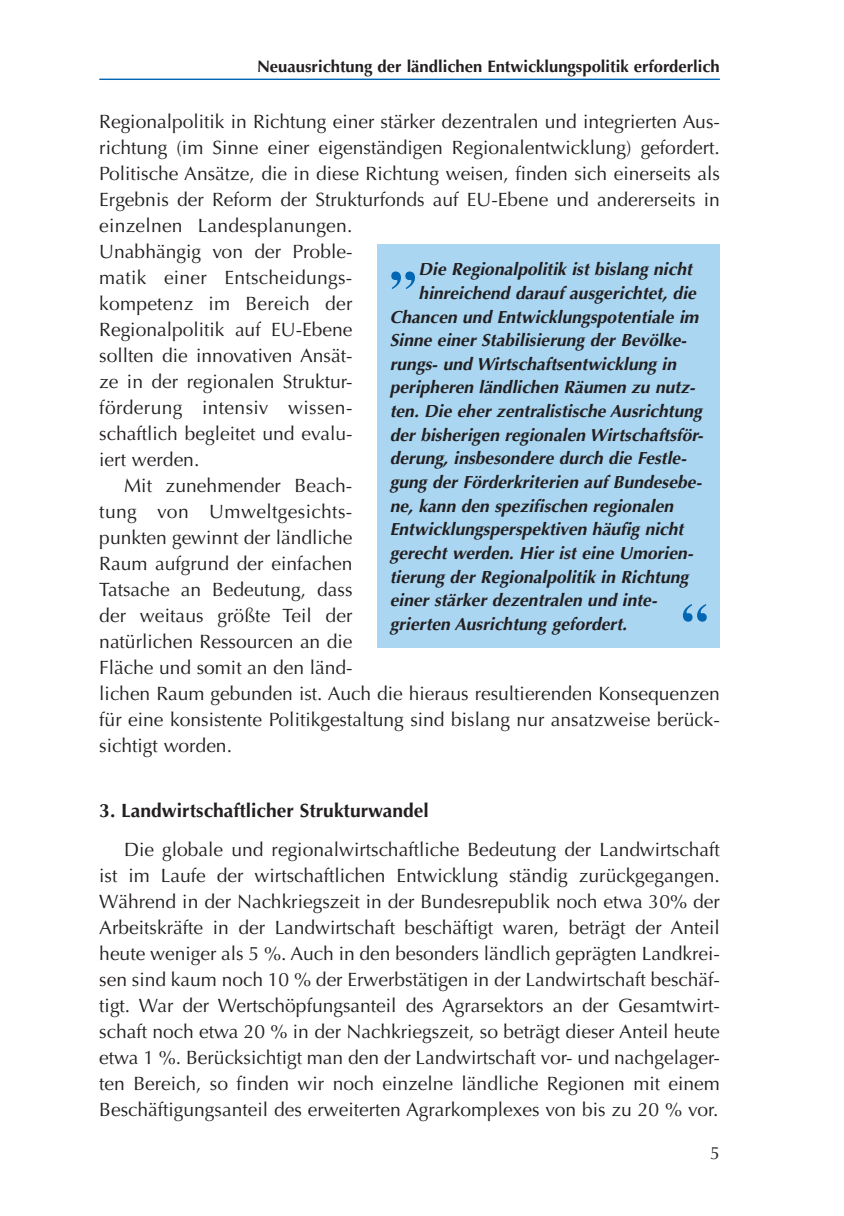
<style>
.page{position:relative;width:844px;height:1216px;background:#fff}
.page>*{position:absolute;margin:0;border:0;box-sizing:border-box;transform-origin:0 0}
.t1{font:700 52.5px "Times";color:#0166b3}
.t2{font:19.25px/25.9px "Optima";color:#231f20;text-align:justify}
.t3{font:19.25px "Optima";letter-spacing:.02em;color:#231f20}
.t4{font:700 19.25px "Optima";color:#231f20}
.t5{font:italic 700 17.5px "Optima";color:#231f20}
.t6{font:17.5px "Optima";color:#231f20}
.t7{font:700 16.62px "Optima";color:#231f20}
</style>
<div class="page">
<hr style="left:99px;top:79px;width:620px;height:1px;background:#0166b3">
<div style="left:377px;top:244px;width:342px;height:403px;background:#aad6f2"></div>
<p class="t7" style="left:257px;top:56px;width:464px">Neuausrichtung der ländlichen Entwicklungspolitik erforderlich</p>
<p class="t2" style="left:99px;top:108px;width:622px">Regionalpolitik in Richtung einer stärker dezentralen und integrierten Aus-</p>
<p class="t2" style="left:99px;top:134px;width:622px">richtung (im Sinne einer eigenständigen Regionalentwicklung) gefordert.</p>
<p class="t2" style="left:99px;top:160px;width:622px">Politische Ansätze, die in diese Richtung weisen, finden sich einerseits als</p>
<p class="t2" style="left:99px;top:186px;width:622px">Ergebnis der Reform der Strukturfonds auf EU-Ebene und andererseits in</p>
<p class="t2" style="left:99px;top:212px;width:255px">einzelnen Landesplanungen.</p>
<p class="t2" style="left:99px;top:238px;width:254px">Unabhängig von der Proble-</p>
<p class="t2" style="left:99px;top:264px;width:254px">matik einer Entscheidungs-</p>
<p class="t2" style="left:99px;top:290px;width:254px">kompetenz im Bereich der</p>
<p class="t2" style="left:99px;top:316px;width:254px">Regionalpolitik auf EU-Ebene</p>
<p class="t2" style="left:99px;top:342px;width:255px">sollten die innovativen Ansät-</p>
<p class="t2" style="left:99px;top:368px;width:254px">ze in der regionalen Struktur-</p>
<p class="t3" style="left:99px;top:396px;width:254px">förderung intensiv wissen-</p>
<p class="t2" style="left:99px;top:420px;width:254px">schaftlich begleitet und evalu-</p>
<p class="t2" style="left:99px;top:446px;width:102px">iert werden.</p>
<p class="t2" style="left:124px;top:472px;width:230px">Mit zunehmender Beach-</p>
<p class="t3" style="left:99px;top:500px;width:254px">tung von Umweltgesichts-</p>
<p class="t2" style="left:99px;top:524px;width:255px">punkten gewinnt der ländliche</p>
<p class="t2" style="left:99px;top:550px;width:254px">Raum aufgrund der einfachen</p>
<p class="t2" style="left:99px;top:576px;width:255px">Tatsache an Bedeutung, dass</p>
<p class="t2" style="left:99px;top:602px;width:255px">der weitaus größte Teil der</p>
<p class="t2" style="left:99px;top:628px;width:255px">natürlichen Ressourcen an die</p>
<p class="t2" style="left:99px;top:654px;width:255px">Fläche und somit an den länd-</p>
<p class="t2" style="left:99px;top:680px;width:622px">lichen Raum gebunden ist. Auch die hieraus resultierenden Konsequenzen</p>
<p class="t2" style="left:99px;top:706px;width:622px">für eine konsistente Politikgestaltung sind bislang nur ansatzweise berück-</p>
<p class="t2" style="left:99px;top:732px;width:134px">sichtigt worden.</p>
<p class="t5" style="left:418px;top:259px;width:275px">Die Regionalpolitik ist bislang nicht</p>
<p class="t5" style="left:418px;top:283px;width:279px">hinreichend darauf ausgerichtet, die</p>
<p class="t5" style="left:389px;top:306px;width:310px">Chancen und Entwicklungspotentiale im</p>
<p class="t5" style="left:389px;top:330px;width:298px">Sinne einer Stabilisierung der Bevölke-</p>
<p class="t5" style="left:389px;top:353px;width:288px">rungs- und Wirtschaftsentwicklung in</p>
<p class="t5" style="left:389px;top:377px;width:307px">peripheren ländlichen Räumen zu nutz-</p>
<p class="t5" style="left:389px;top:401px;width:313px">ten. Die eher zentralistische Ausrichtung</p>
<p class="t5" style="left:389px;top:424px;width:315px">der bisherigen regionalen Wirtschaftsför-</p>
<p class="t5" style="left:389px;top:448px;width:298px">derung, insbesondere durch die Festle-</p>
<p class="t5" style="left:389px;top:472px;width:313px">gung der Förderkriterien auf Bundesebe-</p>
<p class="t5" style="left:389px;top:495px;width:285px">ne, kann den spezifischen regionalen</p>
<p class="t5" style="left:389px;top:519px;width:295px">Entwicklungsperspektiven häufig nicht</p>
<p class="t5" style="left:389px;top:542px;width:305px">gerecht werden. Hier ist eine Umorien-</p>
<p class="t5" style="left:389px;top:566px;width:300px">tierung der Regionalpolitik in Richtung</p>
<p class="t5" style="left:389px;top:590px;width:267px">einer stärker dezentralen und inte-</p>
<p class="t5" style="left:389px;top:613px;width:239px">grierten Ausrichtung gefordert.</p>
<h1 class="t1" style="left:389px;top:211px;width:28px">„</h1>
<h1 class="t1" style="left:681px;top:572px;width:28px">“</h1>
<p class="t4" style="left:99px;top:798px;width:331px">3. Landwirtschaftlicher Strukturwandel</p>
<p class="t2" style="left:99px;top:836px;width:622px;text-indent:25px">Die globale und regionalwirtschaftliche Bedeutung der Landwirtschaft ist im Laufe der wirtschaftlichen Entwicklung ständig zurückgegangen.<br>Während in der Nachkriegszeit in der Bundesrepublik noch etwa 30% der Arbeitskräfte in der Landwirtschaft beschäftigt waren, beträgt der Anteil heute weniger als 5 %. Auch in den besonders ländlich geprägten Landkrei&shy;sen sind kaum noch 10 % der Erwerbstätigen in der Landwirtschaft beschäf&shy;tigt. War der Wertschöpfungsanteil des Agrarsektors an der Gesamtwirt&shy;schaft noch etwa 20 % in der Nachkriegszeit, so beträgt dieser Anteil heute etwa 1 %. Berücksichtigt man den der Landwirtschaft vor- und nachgelager&shy;ten Bereich, so finden wir noch einzelne ländliche Regionen mit einem Beschäftigungsanteil des erweiterten Agrarkomplexes von bis zu 20 % vor.</p>
<p class="t6" style="left:710px;top:1143px;width:11px">5</p>
</div>
